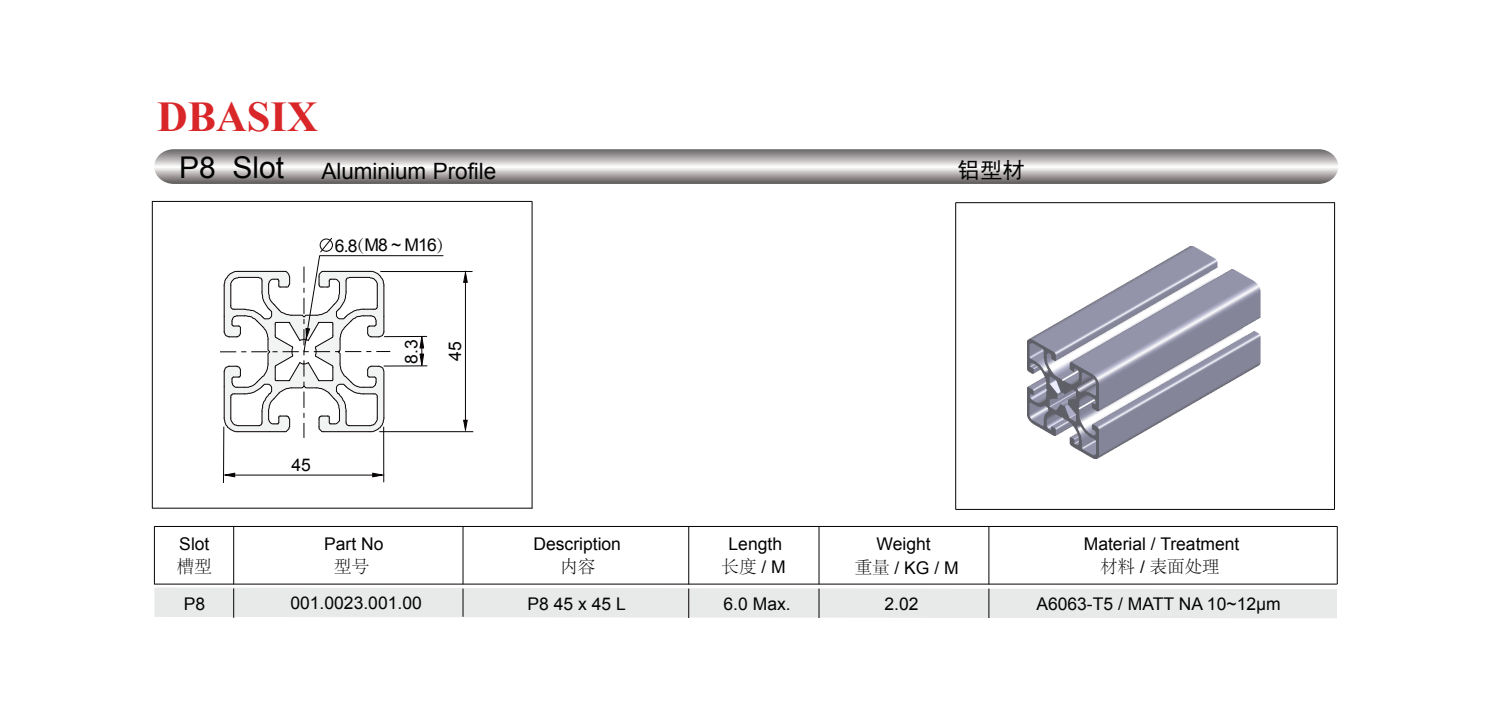
<style>
.page{position:relative;width:1489px;height:709px;background:#fff}
.page>*{position:absolute;margin:0;border:0;box-sizing:border-box;transform-origin:0 0}
.t1{font:700 42.5px "Times New Roman";color:#d92628}
.t2{font:30px "Arial";color:#030303}
.t3{font:22.5px "Arial";color:#030303}
.t4{font:22.5px "Sim Hei";color:#030303}
.t5{font:17.5px "Arial";color:#030303}
.t6{font:300 17.5px "Adobe Song Std";color:#030303}
.s1{font-family:"Adobe Song Std";font-weight:300}
.s2{font-family:"Arial";font-weight:400}
</style>
<div class="page">
<svg style="left:154px;top:149px;width:1184px;height:35px;background:#afabac"></svg>
<hr style="left:152px;top:201px;width:380px;height:1px;background:#070304">
<hr style="left:152px;top:508px;width:380px;height:1px;background:#070304">
<hr style="left:152px;top:201px;width:1px;height:307px;background:#070304">
<hr style="left:1333px;top:202px;width:1px;height:307px;background:#070304">
<hr style="left:531px;top:202px;width:1px;height:306px;background:#070304">
<hr style="left:955px;top:202px;width:1px;height:307px;background:#070304">
<hr style="left:955px;top:202px;width:379px;height:1px;background:#070304">
<hr style="left:955px;top:509px;width:378px;height:1px;background:#070304">
<hr style="left:233px;top:527px;width:1px;height:57px;background:#070304">
<hr style="left:462px;top:527px;width:1px;height:57px;background:#070304">
<hr style="left:688px;top:527px;width:1px;height:57px;background:#070304">
<hr style="left:818px;top:527px;width:1px;height:57px;background:#070304">
<hr style="left:988px;top:527px;width:1px;height:57px;background:#070304">
<hr style="left:154px;top:526px;width:1px;height:58px;background:#070304">
<hr style="left:1336px;top:526px;width:1px;height:58px;background:#070304">
<svg style="left:154px;top:587px;width:1182px;height:31px;background:#e8e9e9"></svg>
<hr style="left:688px;top:588px;width:1px;height:30px;background:#070304">
<hr style="left:818px;top:588px;width:1px;height:30px;background:#070304">
<hr style="left:988px;top:588px;width:1px;height:30px;background:#070304">
<hr style="left:154px;top:526px;width:1183px;height:1px;background:#070304">
<hr style="left:154px;top:583px;width:1183px;height:1px;background:#070304">
<hr style="left:380px;top:271px;width:92px;height:1px;background:#070304">
<hr style="left:379px;top:431px;width:94px;height:1px;background:#070304">
<hr style="left:465px;top:282px;width:1px;height:138px;background:#070304">
<svg style="left:463px;top:270px;width:5px;height:13px"></svg>
<svg style="left:463px;top:419px;width:5px;height:14px"></svg>
<hr style="left:383px;top:427px;width:1px;height:55px;background:#070304">
<hr style="left:223px;top:426px;width:1px;height:57px;background:#070304">
<hr style="left:232px;top:474px;width:141px;height:1px;background:#070304">
<svg style="left:372px;top:472px;width:13px;height:5px"></svg>
<svg style="left:223px;top:472px;width:12px;height:5px"></svg>
<svg style="left:220px;top:237px;width:223px;height:201px"></svg>
<img style="left:1027px;top:246px;width:233px;height:212px">
<h1 class="t1" style="left:157px;top:87px;width:162px">DBASIX</h1>
<h2 class="t2" style="left:179px;top:147px;width:107px">P8 Slot</h2>
<p class="t3" style="left:321px;top:157px;width:177px">Aluminium Profile</p>
<p class="t4" style="left:957px;top:159px;width:69px">铝型材</p>
<p class="t5" style="left:335px;top:233px;width:120px">6.8<span class="s1">（</span>M8 ~ M16<span class="s1">）</span></p>
<p class="t5" style="left:400px;top:364px;width:26px;rotate:-90deg">8.3</p>
<p class="t5" style="left:443px;top:361px;width:21px;rotate:-90deg">45</p>
<p class="t5" style="left:291px;top:453px;width:21px">45</p>
<p class="t5" style="left:179px;top:532px;width:32px">Slot</p>
<p class="t5" style="left:324px;top:532px;width:61px">Part No</p>
<p class="t5" style="left:533px;top:532px;width:89px">Description</p>
<p class="t5" style="left:728px;top:532px;width:55px">Length</p>
<p class="t5" style="left:876px;top:532px;width:56px">Weight</p>
<p class="t5" style="left:1083px;top:532px;width:157px">Material / Treatment</p>
<p class="t6" style="left:177px;top:557px;width:36px">槽型</p>
<p class="t6" style="left:334px;top:557px;width:36px">型号</p>
<p class="t6" style="left:560px;top:557px;width:36px">内容</p>
<p class="t6" style="left:721px;top:557px;width:66px">长度 <span class="s2">/ M</span></p>
<p class="t5" style="left:854px;top:556px;width:106px"><span class="s1">重量</span> / KG / M</p>
<p class="t6" style="left:1100px;top:557px;width:121px">材料 <span class="s2">/</span> 表面处理</p>
<p class="t5" style="left:184px;top:592px;width:23px">P8</p>
<p class="t5" style="left:290px;top:591px;width:133px">001.0023.001.00</p>
<p class="t5" style="left:527px;top:592px;width:100px">P8 45 x 45 L</p>
<p class="t5" style="left:723px;top:592px;width:69px">6.0 Max.</p>
<p class="t5" style="left:884px;top:592px;width:36px">2.02</p>
<p class="t5" style="left:1036px;top:592px;width:246px">A6063-T5 / MATT NA 10~12μm</p>
</div>
